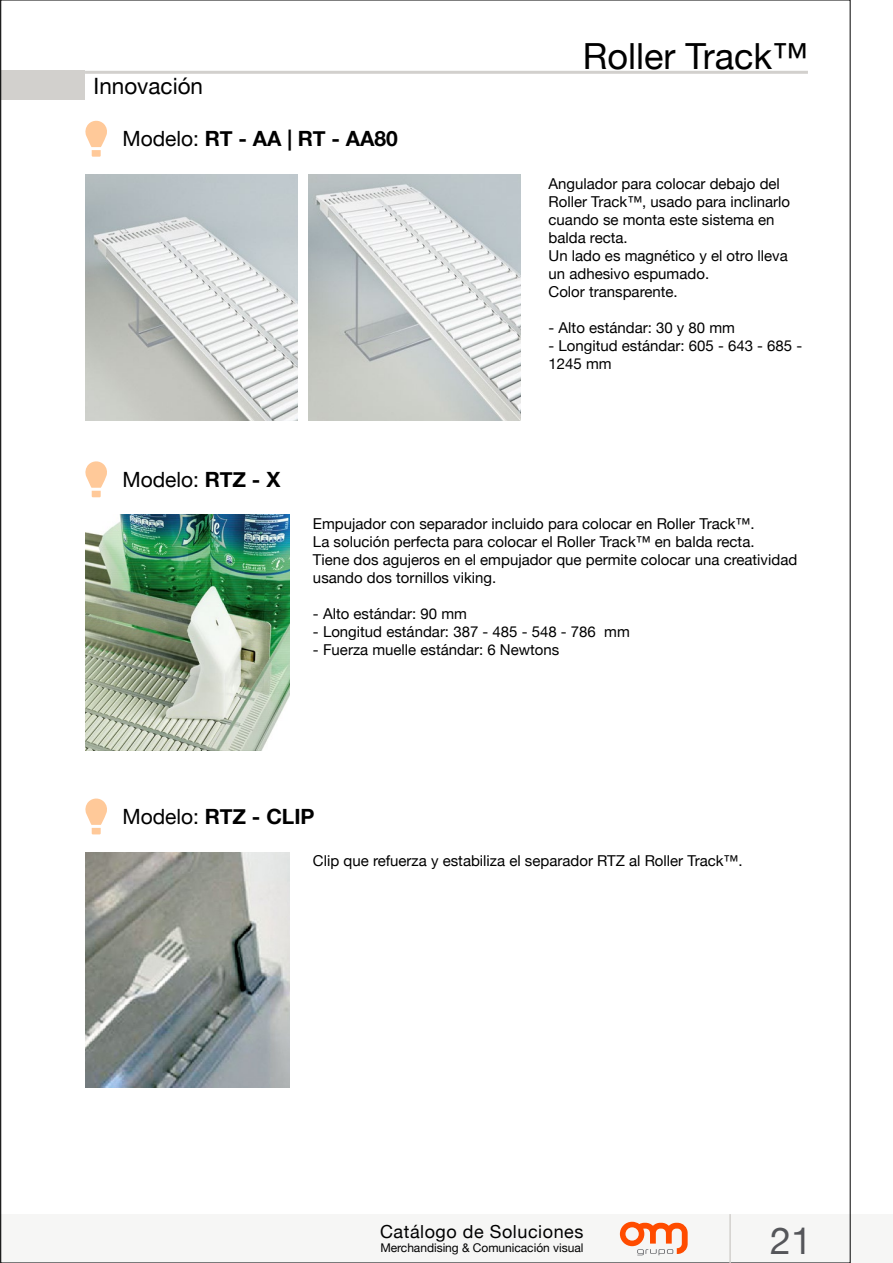
<style>
.page{position:relative;width:893px;height:1263px;background:#fff}
.page>*{position:absolute;margin:0;border:0;box-sizing:border-box;transform-origin:0 0}
.t1{font:37.5px "Helvetica Neue";color:#55565a}
.t2{font:36px "Helvetica Neue";color:#000}
.t3{font:22.5px "Helvetica Neue";color:#000}
.t4{font:700 21px "Helvetica Neue";color:#000}
.t5{font:21px "Helvetica Neue";color:#000}
.t6{font:18px "Helvetica Neue";letter-spacing:.03em;color:#000}
.t7{font:15px/18px "Helvetica Neue";color:#000}
.t8{font:12px "Helvetica Neue";letter-spacing:-.005em;color:#000}
.s1{font-weight:400}
.s2{font-weight:700}
</style>
<div class="page">
<div style="left:0;top:1214px;width:893px;height:49px;background:#f6f6f5"></div>
<hr style="left:85px;top:71px;width:723px;height:3px;background:#d2d0cd">
<div style="left:0;top:71px;width:85px;height:29px;background:#d2d0cd"></div>
<hr style="left:729px;top:1214px;width:2px;height:49px;background:#d2d0cd">
<svg style="left:620px;top:1222px;width:68px;height:33px"></svg>
<svg style="left:85px;top:461px;width:22px;height:36px"></svg>
<svg style="left:85px;top:798px;width:22px;height:36px"></svg>
<svg style="left:85px;top:120px;width:22px;height:37px"></svg>
<img style="left:85px;top:515px;width:205px;height:235px">
<img style="left:85px;top:852px;width:205px;height:235px">
<img style="left:85px;top:174px;width:212px;height:247px">
<img style="left:308px;top:174px;width:212px;height:247px">
<h3 class="t3" style="left:94px;top:70px;width:111px">Innovación</h3>
<h3 class="t4" style="left:122px;top:122px;width:277px"><span class="s1">Modelo:</span> RT - AA | RT - AA80</h3>
<h3 class="t5" style="left:122px;top:464px;width:159px">Modelo: <span class="s2">RTZ - X</span></h3>
<h2 class="t2" style="left:583px;top:30px;width:226px">Roller Track™</h2>
<p class="t7" style="left:548px;top:175px;width:243px">Angulador para colocar debajo del<br>Roller Track™, usado para inclinarlo cuando se monta este sistema en balda recta.<br>Un lado es magnético y el otro lleva un adhesivo espumado.<br>Color transparente.</p>
<p class="t7" style="left:548px;top:319px;width:188px">- Alto estándar: 30 y 80 mm</p>
<p class="t7" style="left:548px;top:337px;width:255px">- Longitud estándar: 605 - 643 - 685 -<br>1245 mm</p>
<p class="t7" style="left:313px;top:516px;width:486px">Empujador con separador incluido para colocar en Roller Track™.<br>La solución perfecta para colocar el Roller Track™ en balda recta.<br>Tiene dos agujeros en el empujador que permite colocar una creatividad usando dos tornillos viking.</p>
<p class="t7" style="left:313px;top:606px;width:155px">- Alto estándar: 90 mm</p>
<p class="t7" style="left:313px;top:624px;width:318px">- Longitud estándar: 387 - 485 - 548 - 786 mm</p>
<p class="t7" style="left:313px;top:642px;width:248px">- Fuerza muelle estándar: 6 Newtons</p>
<h3 class="t4" style="left:122px;top:800px;width:194px"><span class="s1">Modelo:</span> RTZ - CLIP</h3>
<p class="t7" style="left:313px;top:853px;width:431px">Clip que refuerza y estabiliza el separador RTZ al Roller Track™.</p>
<p class="t6" style="left:380px;top:1218px;width:205px">Catálogo de Soluciones</p>
<p class="t8" style="left:380px;top:1239px;width:205px">Merchandising &amp; Comunicación visual</p>
<h1 class="t1" style="left:770px;top:1213px;width:43px">21</h1>
</div>
